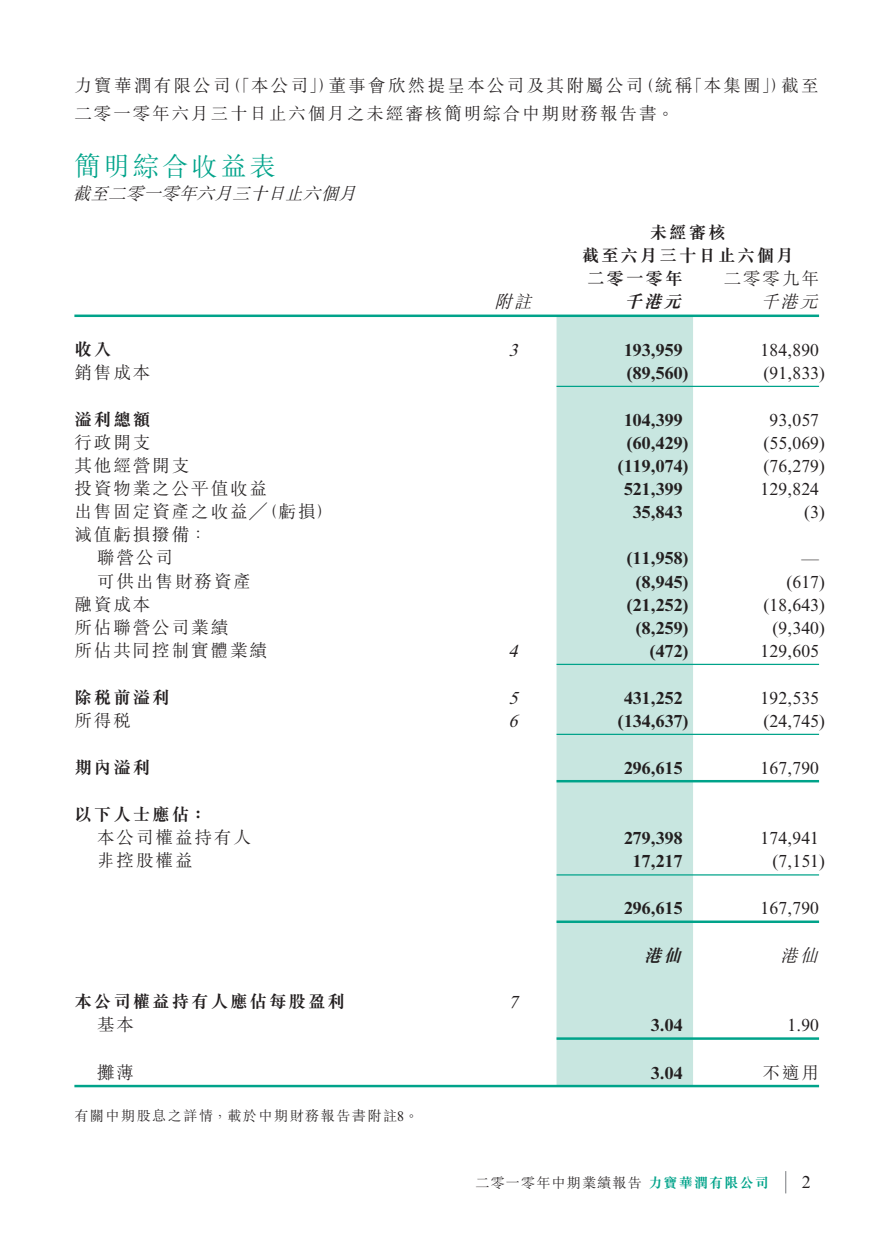
<style>
.page{position:relative;width:893px;height:1241px;background:#fff}
.page>*{position:absolute;margin:0;border:0;box-sizing:border-box;transform-origin:0 0}
.t1{font:26.25px "M Sung HK Light E Ten B5 H";letter-spacing:.11em;color:#00a38a}
.t2{font:17.5px/28px "M Sung HK Light E Ten B5 H";letter-spacing:.11em;color:#231f20}
.t3{font:700 17.5px "Times New Roman MT Std";letter-spacing:.01em;color:#231f20}
.t4{font:17.5px "Times New Roman MT Std";letter-spacing:.01em;color:#231f20}
.t5{font:17.5px "M Sung HK Bold E Ten B5 H";letter-spacing:.11em;color:#231f20}
.t6{font:italic 17.5px "M Sung HK Light E Ten B5 H";letter-spacing:.01em;color:#231f20}
.t7{font:italic 17.5px "M Sung HK Bold E Ten B5 H";color:#231f20}
.t8{font:italic 17.5px "Times New Roman MT Std";color:#231f20}
.t9{font:14px "M Sung HK Light E Ten B5 H";letter-spacing:.11em;color:#231f20}
.t10{font:14px "M Sung HK Light E Ten B5 H";letter-spacing:.09em;color:#231f20}
.s1{font-family:"Times New Roman MT Std"}
.s2{font-family:"M Sung HK Bold E Ten B5 H";color:#00a38a}
</style>
<div class="page">
<svg style="left:785px;top:1171px;width:1px;height:22px"></svg>
<div style="left:556px;top:317px;width:137px;height:767px;background:#c8e6e0"></div>
<hr style="left:74px;top:314px;width:745px;height:3px;background:#00a38a">
<hr style="left:556px;top:386px;width:263px;height:1px;background:#00a38a">
<hr style="left:556px;top:663px;width:263px;height:2px;background:#00a38a">
<hr style="left:556px;top:733px;width:263px;height:1px;background:#00a38a">
<hr style="left:556px;top:779px;width:263px;height:3px;background:#00a38a">
<hr style="left:556px;top:874px;width:263px;height:1px;background:#00a38a">
<hr style="left:556px;top:920px;width:263px;height:2px;background:#00a38a">
<hr style="left:556px;top:1037px;width:263px;height:2px;background:#00a38a">
<hr style="left:74px;top:1084px;width:745px;height:3px;background:#00a38a">
<p class="t2" style="left:74px;top:73px;width:746px">力寶華潤有限公司（「本公司」）董事會欣然提呈本公司及其附屬公司（統稱「本集團」）截至二零一零年六月三十日止六個月之未經審核簡明綜合中期財務報告書。</p>
<h1 class="t1" style="left:74px;top:157px;width:203px">簡明綜合收益表</h1>
<p class="t6" style="left:73px;top:187px;width:289px">截至二零一零年六月三十日止六個月</p>
<p class="t5" style="left:650px;top:226px;width:77px">未經審核</p>
<p class="t5" style="left:582px;top:249px;width:214px">截至六月三十日止六個月</p>
<p class="t5" style="left:587px;top:272px;width:97px">二零一零年</p>
<p class="t2" style="left:724px;top:267px;width:97px">二零零九年</p>
<p class="t6" style="left:494px;top:295px;width:38px">附註</p>
<p class="t7" style="left:624px;top:295px;width:63px">千港元</p>
<p class="t6" style="left:761px;top:295px;width:63px">千港元</p>
<p class="t5" style="left:74px;top:342px;width:38px">收入</p>
<p class="t8" style="left:508px;top:343px;width:15px">3</p>
<p class="t3" style="left:624px;top:339px;width:60px">193,959</p>
<p class="t4" style="left:760px;top:343px;width:60px">184,890</p>
<p class="t2" style="left:74px;top:360px;width:77px">銷售成本</p>
<p class="t3" style="left:627px;top:362px;width:63px">(89,560)</p>
<p class="t4" style="left:763px;top:366px;width:63px">(91,833)</p>
<p class="t5" style="left:74px;top:412px;width:77px">溢利總額</p>
<p class="t3" style="left:624px;top:409px;width:60px">104,399</p>
<p class="t4" style="left:769px;top:413px;width:51px">93,057</p>
<p class="t2" style="left:74px;top:430px;width:77px">行政開支</p>
<p class="t3" style="left:627px;top:432px;width:63px">(60,429)</p>
<p class="t4" style="left:763px;top:436px;width:63px">(55,069)</p>
<p class="t2" style="left:74px;top:453px;width:116px">其他經營開支</p>
<p class="t3" style="left:618px;top:455px;width:72px">(119,074)</p>
<p class="t4" style="left:763px;top:459px;width:63px">(76,279)</p>
<p class="t2" style="left:74px;top:477px;width:194px">投資物業之公平值收益</p>
<p class="t3" style="left:624px;top:478px;width:60px">521,399</p>
<p class="t4" style="left:760px;top:482px;width:60px">129,824</p>
<p class="t2" style="left:74px;top:500px;width:260px">出售固定資產之收益╱（虧損）</p>
<p class="t3" style="left:633px;top:502px;width:51px">35,843</p>
<p class="t4" style="left:804px;top:505px;width:22px">(3)</p>
<p class="t2" style="left:97px;top:525px;width:111px;line-height:23.1px;text-indent:-23px">減值虧損撥備：聯營公司</p>
<p class="t3" style="left:627px;top:548px;width:63px">(11,958)</p>
<p class="t4" style="left:801px;top:551px;width:19px">—</p>
<p class="t2" style="left:97px;top:569px;width:155px">可供出售財務資產</p>
<p class="t3" style="left:636px;top:571px;width:54px">(8,945)</p>
<p class="t4" style="left:786px;top:575px;width:40px">(617)</p>
<p class="t2" style="left:74px;top:592px;width:77px">融資成本</p>
<p class="t3" style="left:627px;top:594px;width:63px">(21,252)</p>
<p class="t4" style="left:763px;top:598px;width:63px">(18,643)</p>
<p class="t2" style="left:74px;top:615px;width:155px">所佔聯營公司業績</p>
<p class="t3" style="left:636px;top:617px;width:54px">(8,259)</p>
<p class="t4" style="left:772px;top:621px;width:54px">(9,340)</p>
<p class="t2" style="left:74px;top:638px;width:194px">所佔共同控制實體業績</p>
<p class="t8" style="left:508px;top:644px;width:15px">4</p>
<p class="t3" style="left:650px;top:640px;width:40px">(472)</p>
<p class="t4" style="left:760px;top:644px;width:60px">129,605</p>
<p class="t5" style="left:74px;top:690px;width:97px">除稅前溢利</p>
<p class="t8" style="left:508px;top:691px;width:15px">5</p>
<p class="t3" style="left:624px;top:687px;width:60px">431,252</p>
<p class="t4" style="left:760px;top:691px;width:60px">192,535</p>
<p class="t2" style="left:74px;top:708px;width:58px">所得稅</p>
<p class="t8" style="left:508px;top:714px;width:15px">6</p>
<p class="t3" style="left:618px;top:710px;width:72px">(134,637)</p>
<p class="t4" style="left:763px;top:714px;width:63px">(24,745)</p>
<p class="t5" style="left:74px;top:760px;width:77px">期內溢利</p>
<p class="t3" style="left:624px;top:757px;width:60px">296,615</p>
<p class="t4" style="left:760px;top:761px;width:60px">167,790</p>
<p class="t5" style="left:74px;top:807px;width:134px">以下人士應佔：</p>
<p class="t2" style="left:97px;top:826px;width:155px">本公司權益持有人</p>
<p class="t3" style="left:624px;top:827px;width:60px">279,398</p>
<p class="t4" style="left:760px;top:831px;width:60px">174,941</p>
<p class="t2" style="left:97px;top:849px;width:97px">非控股權益</p>
<p class="t3" style="left:633px;top:851px;width:51px">17,217</p>
<p class="t4" style="left:772px;top:854px;width:54px">(7,151)</p>
<p class="t3" style="left:624px;top:897px;width:60px">296,615</p>
<p class="t4" style="left:760px;top:901px;width:60px">167,790</p>
<p class="t7" style="left:644px;top:948px;width:43px">港仙</p>
<p class="t6" style="left:780px;top:948px;width:43px">港仙</p>
<p class="t5" style="left:74px;top:994px;width:272px">本公司權益持有人應佔每股盈利</p>
<p class="t8" style="left:508px;top:995px;width:15px">7</p>
<p class="t2" style="left:97px;top:1012px;width:38px">基本</p>
<p class="t3" style="left:651px;top:1014px;width:33px">3.04</p>
<p class="t4" style="left:787px;top:1018px;width:33px">1.90</p>
<p class="t2" style="left:97px;top:1060px;width:38px">攤薄</p>
<p class="t3" style="left:651px;top:1062px;width:33px">3.04</p>
<p class="t2" style="left:763px;top:1060px;width:58px">不適用</p>
<p class="t9" style="left:74px;top:1110px;width:346px">有關中期股息之詳情，載於中期財務報告書附註<span class="s1">8</span>。</p>
<p class="t10" style="left:475px;top:1177px;width:295px">二零一零年中期業績報告<span class="s2">力寶華潤有限公司</span></p>
<p class="t4" style="left:802px;top:1175px;width:10px">2</p>
</div>
